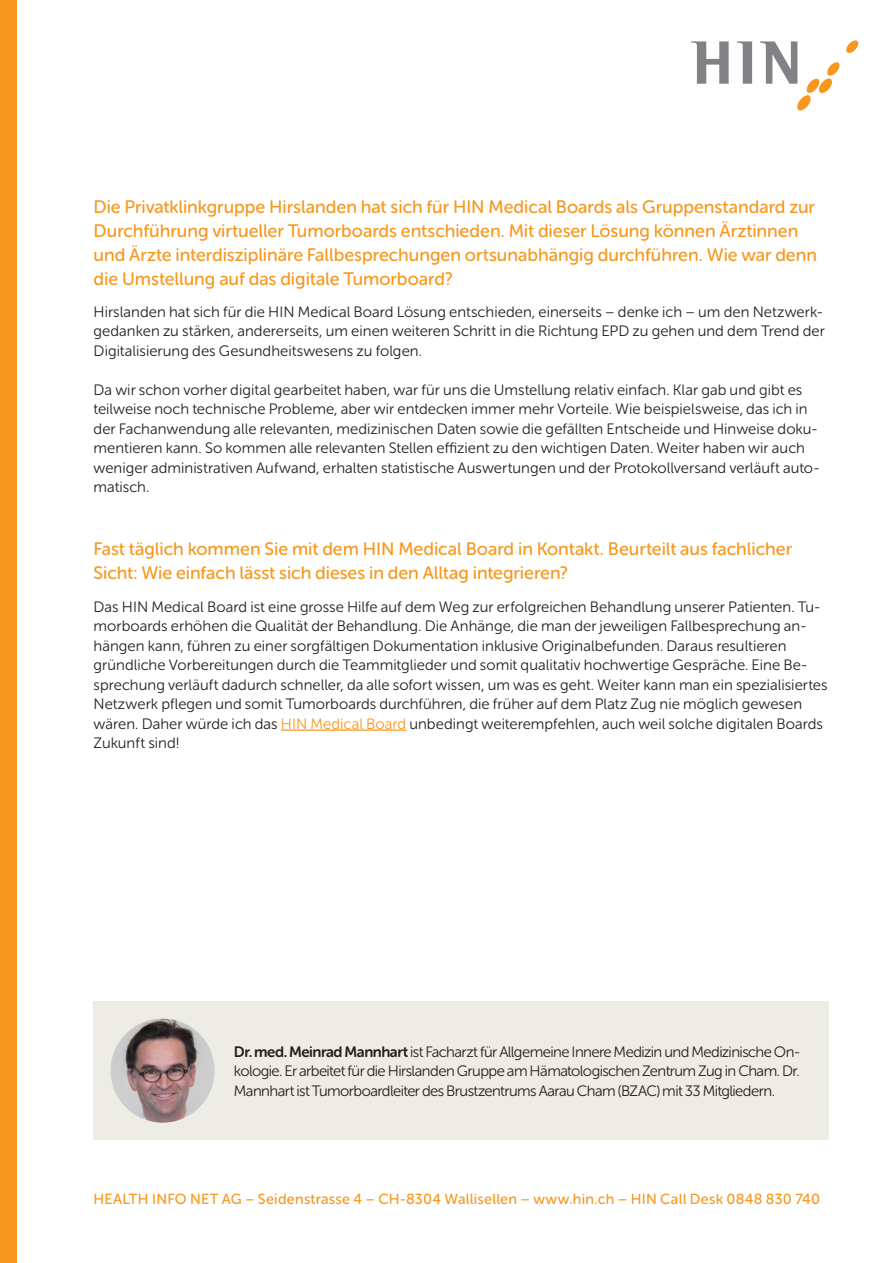
<style>
.page{position:relative;width:893px;height:1263px;background:#fff}
.page>*{position:absolute;margin:0;border:0;box-sizing:border-box;transform-origin:0 0}
.t1{font:18px/24px "Museo Sans Rounded 500";color:#f7971d}
.t2{font:15px/19.5px "Museo Sans Rounded 300";color:#231f20;text-align:justify}
.t3{font:14.55px "Museo Sans Rounded 500";letter-spacing:.015em;color:#f7971d}
.s1{color:#f7971d}
.s2{font-family:"Museo Sans Rounded 700"}
</style>
<div class="page">
<svg style="left:846px;top:40px;width:12px;height:13px"></svg>
<svg style="left:691px;top:41px;width:38px;height:43px"></svg>
<svg style="left:737px;top:41px;width:15px;height:43px"></svg>
<svg style="left:760px;top:41px;width:79px;height:70px"></svg>
<div style="left:0;top:0;width:17px;height:1263px;background:#f7971d"></div>
<hr style="left:281px;top:729px;width:125px;height:2px;background:#f7971d">
<div style="left:94px;top:1001px;width:735px;height:139px;background:#eeede5"></div>
<img style="left:111px;top:1018px;width:104px;height:105px;border-radius:52px">
<p class="t1" style="left:94px;top:194px;width:725px">Die Privatklinkgruppe Hirslanden hat sich für HIN Medical Boards als Gruppenstandard zur Durchführung virtueller Tumorboards entschieden. Mit dieser Lösung können Ärztinnen und Ärzte interdisziplinäre Fallbesprechungen ortsunabhängig durchführen. Wie war denn die Umstellung auf das digitale Tumorboard?</p>
<p class="t2" style="left:94px;top:302px;width:733px">Hirslanden hat sich für die HIN Medical Board Lösung entschieden, einerseits – denke ich – um den Netzwerk&shy;gedanken zu stärken, andererseits, um einen weiteren Schritt in die Richtung EPD zu gehen und dem Trend der Digitalisierung des Gesundheitswesens zu folgen.</p>
<p class="t2" style="left:94px;top:380px;width:728px;text-align:left">Da wir schon vorher digital gearbeitet haben, war für uns die Umstellung relativ einfach. Klar gab und gibt es teilweise noch technische Probleme, aber wir entdecken immer mehr Vorteile. Wie beispielsweise, das ich in der Fachanwendung alle relevanten, medizinischen Daten sowie die gefällten Entscheide und Hinweise doku&shy;mentieren kann. So kommen alle relevanten Stellen effizient zu den wichtigen Daten. Weiter haben wir auch weniger administrativen Aufwand, erhalten statistische Auswertungen und der Protokollversand verläuft auto&shy;matisch.</p>
<p class="t1" style="left:94px;top:537px;width:700px">Fast täglich kommen Sie mit dem HIN Medical Board in Kontakt. Beurteilt aus fachlicher<br>Sicht: Wie einfach lässt sich dieses in den Alltag integrieren?</p>
<p class="t2" style="left:94px;top:597px;width:735px;text-align:left">Das HIN Medical Board ist eine grosse Hilfe auf dem Weg zur erfolgreichen Behandlung unserer Patienten. Tu&shy;morboards erhöhen die Qualität der Behandlung. Die Anhänge, die man der jeweiligen Fallbesprechung an&shy;hängen kann, führen zu einer sorgfältigen Dokumentation inklusive Originalbefunden. Daraus resultieren gründliche Vorbereitungen durch die Teammitglieder und somit qualitativ hochwertige Gespräche. Eine Be&shy;sprechung verläuft dadurch schneller, da alle sofort wissen, um was es geht. Weiter kann man ein spezialisiertes Netzwerk pflegen und somit Tumorboards durchführen, die früher auf dem Platz Zug nie möglich gewesen wären. Daher würde ich das <span class="s1">HIN Medical Board</span> unbedingt weiterempfehlen, auch weil solche digitalen Boards Zukunft sind!</p>
<p class="t2" style="left:234px;top:1042px;width:568px"><span class="s2">Dr. med. Meinrad Mannhart</span> ist Facharzt für Allgemeine Innere Medizin und Medizinische On&shy;kologie. Er arbeitet für die Hirslanden Gruppe am Hämatologischen Zentrum Zug in Cham. Dr.<br>Mannhart ist Tumorboardleiter des Brustzentrums Aarau Cham (BZAC) mit 33 Mitgliedern.</p>
<p class="t3" style="left:94px;top:1191px;width:728px">HEALTH INFO NET AG – Seidenstrasse 4 – CH-8304 Wallisellen – www.hin.ch – HIN Call Desk 0848 830 740</p>
</div>
